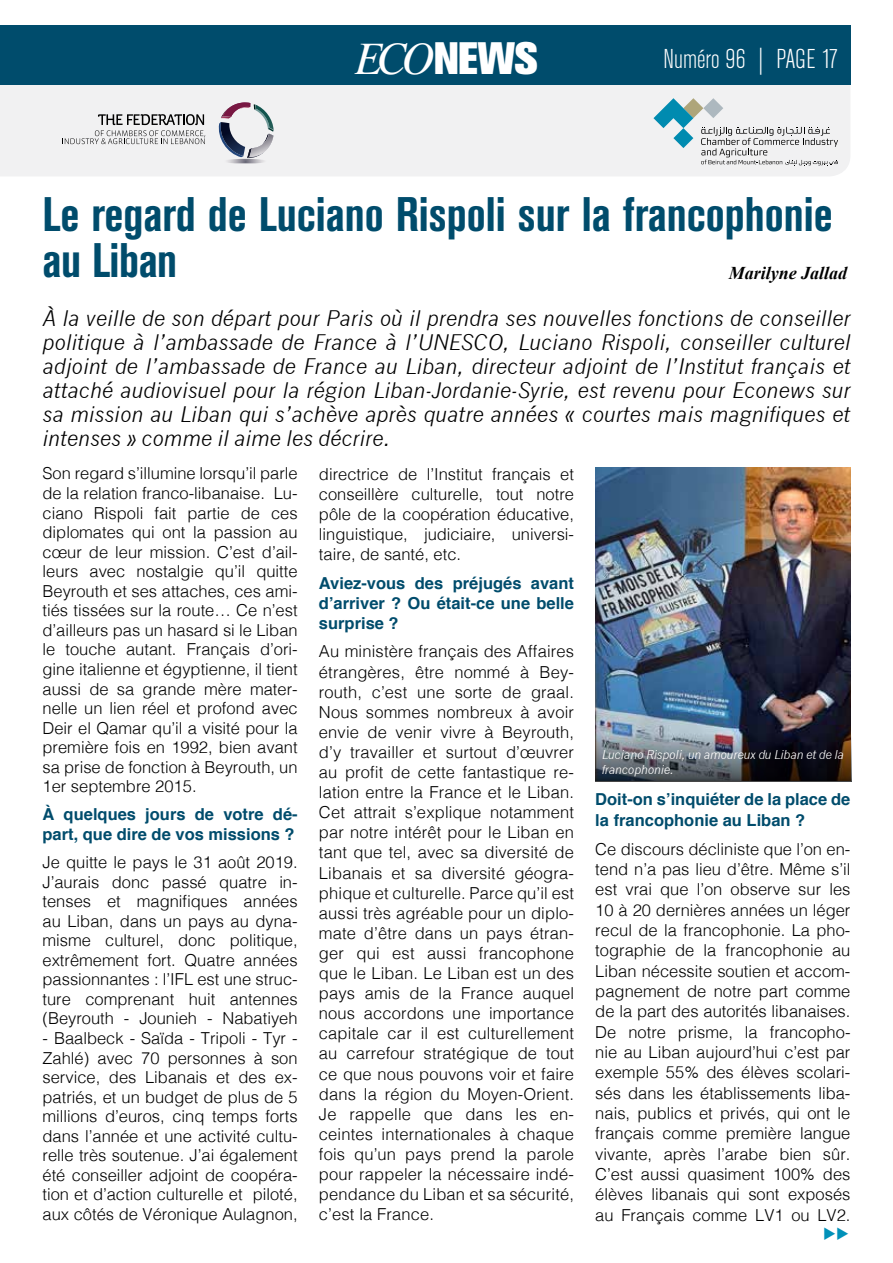
<style>
.page{position:relative;width:893px;height:1263px;background:#fff}
.page>*{position:absolute;margin:0;border:0;box-sizing:border-box;transform-origin:0 0}
.t1{font:700 condensed 48px/46.5px "Akzidenz Grotesk BE";color:#004c6c}
.t2{font:800 45px "Akzidenz Grotesk BE";color:#fff}
.t3{font:300 condensed 27px "Akzidenz Grotesk BE";color:#fff}
.t4{font:italic 21px/24px "News Gothic";color:#000;text-align:justify}
.t5{font:italic 700 18px "Times New Roman";color:#000}
.t6{font:300 16.5px/19.5px "Helvetica";color:#000;text-align:justify}
.t7{font:700 16.5px/20.1px "Helvetica";color:#004c6c}
.t8{font:italic 12px/15px "News Gothic";letter-spacing:-.01em;color:#fff}
.s1{font-family:"Times";font-weight:400;font-style:italic}
</style>
<div class="page">
<img style="left:595px;top:468px;width:255px;height:265px">
<img style="left:595px;top:733px;width:256px;height:48px">
<div style="left:0;top:26px;width:850px;height:59px;background:#004c6c"></div>
<div style="left:0;top:85px;width:850px;height:91px;background:#f1f1f2"></div>
<svg style="left:217px;top:102px;width:57px;height:61px"></svg>
<svg style="left:62px;top:114px;width:143px;height:30px"></svg>
<svg style="left:653px;top:98px;width:185px;height:68px"></svg>
<h2 class="t2" style="left:355px;top:32px;width:185px"><span class="s1">ECO</span> NEWS</h2>
<h3 class="t3" style="left:663px;top:45px;width:176px">Numéro 96 | PAGE 17</h3>
<h1 class="t1" style="left:43px;top:191px;width:792px">Le regard de Luciano Rispoli sur la francophonie au Liban</h1>
<p class="t4" style="left:43px;top:306px;width:809px">À la veille de son départ pour Paris où il prendra ses nouvelles fonctions de conseiller politique à l’ambassade de France à l’UNESCO, Luciano Rispoli, conseiller culturel adjoint de l’ambassade de France au Liban, directeur adjoint de l’Institut français et attaché audiovisuel pour la région Liban-Jordanie-Syrie, est revenu pour Econews sur sa mission au Liban qui s’achève après quatre années « courtes mais magnifiques et intenses » comme il aime les décrire.</p>
<p class="t5" style="left:729px;top:262px;width:120px">Marilyne Jallad</p>
<p class="t6" style="left:43px;top:463px;width:257px">Son regard s’illumine lorsqu’il parle de la relation franco-libanaise. Lu&shy;ciano Rispoli fait partie de ces diplomates qui ont la passion au cœur de leur mission. C’est d’ail&shy;leurs avec nostalgie qu’il quitte Beyrouth et ses attaches, ces ami&shy;tiés tissées sur la route… Ce n’est d’ailleurs pas un hasard si le Liban le touche autant. Français d’ori&shy;gine italienne et égyptienne, il tient aussi de sa grande mère mater&shy;nelle un lien réel et profond avec Deir el Qamar qu’il a visité pour la première fois en 1992, bien avant sa prise de fonction à Beyrouth, un 1er septembre 2015.</p>
<p class="t7" style="left:43px;top:805px;width:257px;line-height:19.5px">À quelques jours de votre dé&shy;part, que dire de vos missions ?</p>
<p class="t6" style="left:43px;top:851px;width:257px">Je quitte le pays le 31 août 2019.<br>J’aurais donc passé quatre in&shy;tenses et magnifiques années au Liban, dans un pays au dyna&shy;misme culturel, donc politique, extrêmement fort. Quatre années passionnantes : l’IFL est une struc&shy;ture comprenant huit antennes (Beyrouth - Jounieh - Nabatiyeh</p>
<p class="t6" style="left:43px;top:1027px;width:257px">- Baalbeck - Saïda - Tripoli - Tyr - Zahlé) avec 70 personnes à son service, des Libanais et des ex&shy;patriés, et un budget de plus de 5 millions d’euros, cinq temps forts dans l’année et une activité cultu&shy;relle très soutenue. J’ai également été conseiller adjoint de coopéra&shy;tion et d’action culturelle et piloté, aux côtés de Véronique Aulagnon,</p>
<p class="t6" style="left:319px;top:462px;width:257px;line-height:20.1px">directrice de l’Institut français et conseillère culturelle, tout notre pôle de la coopération éducative, linguistique, judiciaire, universi&shy;taire, de santé, etc.</p>
<p class="t7" style="left:319px;top:573px;width:257px;text-align:justify">Aviez-vous des préjugés avant d’arriver ? Ou était-ce une belle surprise ?</p>
<p class="t6" style="left:319px;top:640px;width:257px;line-height:20.1px">Au ministère français des Affaires étrangères, être nommé à Bey&shy;routh, c’est une sorte de graal.<br>Nous sommes nombreux à avoir envie de venir vivre à Beyrouth, d’y travailler et surtout d’œuvrer au profit de cette fantastique re&shy;lation entre la France et le Liban.<br>Cet attrait s’explique notamment par notre intérêt pour le Liban en tant que tel, avec sa diversité de Libanais et sa diversité géogra&shy;phique et culturelle. Parce qu’il est aussi très agréable pour un diplo&shy;mate d’être dans un pays étran&shy;ger qui est aussi francophone que le Liban. Le Liban est un des pays amis de la France auquel nous accordons une importance capitale car il est culturellement au carrefour stratégique de tout ce que nous pouvons voir et faire dans la région du Moyen-Orient.<br>Je rappelle que dans les en&shy;ceintes internationales à chaque fois qu’un pays prend la parole pour rappeler la nécessaire indé&shy;pendance du Liban et sa sécurité, c’est la France.</p>
<p class="t8" style="left:602px;top:747px;width:244px">Luciano Rispoli, un amoureux du Liban et de la francophonie.</p>
<p class="t7" style="left:595px;top:790px;width:257px">Doit-on s’inquiéter de la place de la francophonie au Liban ?</p>
<p class="t6" style="left:595px;top:837px;width:257px;line-height:20.4px">Ce discours décliniste que l’on en&shy;tend n’a pas lieu d’être. Même s’il est vrai que l’on observe sur les 10 à 20 dernières années un léger recul de la francophonie. La pho&shy;tographie de la francophonie au Liban nécessite soutien et accom&shy;pagnement de notre part comme de la part des autorités libanaises.<br>De notre prisme, la francopho&shy;nie au Liban aujourd’hui c’est par exemple 55% des élèves scolari&shy;sés dans les établissements liba&shy;nais, publics et privés, qui ont le français comme première langue vivante, après l’arabe bien sûr.<br>C’est aussi quasiment 100% des élèves libanais qui sont exposés au Français comme LV1 ou LV2.</p>
</div>
